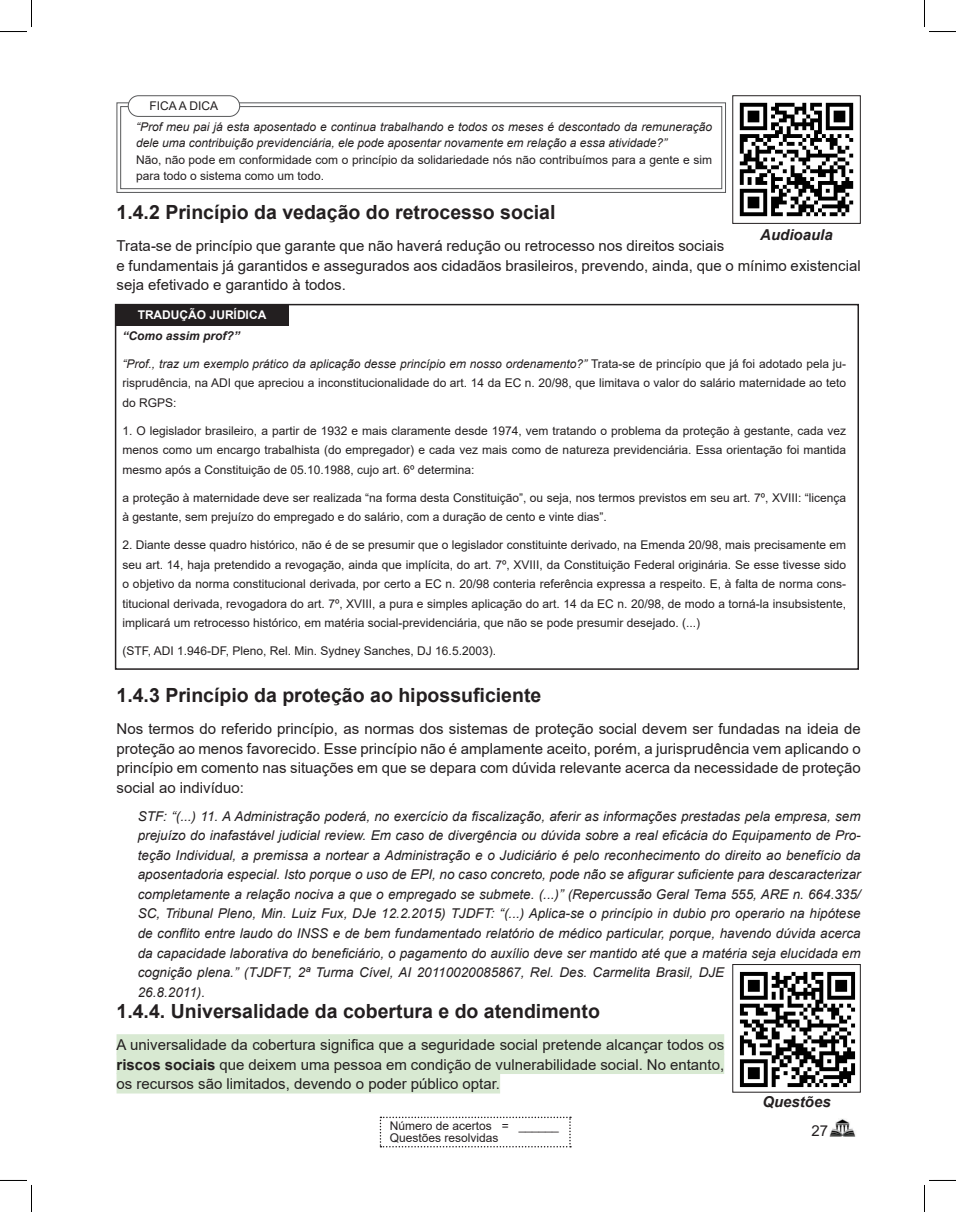
<style>
.page{position:relative;width:956px;height:1212px;background:#fff}
.page>*{position:absolute;margin:0;border:0;box-sizing:border-box;transform-origin:0 0}
.Subtitulo_X_X_X{font:700 19.5px "Arial";color:#231f20}
.Texto{font:15px/19.5px "Arial";color:#231f20;text-align:justify}
.t1{font:italic 700 15px "Arial";color:#231f20}
.aRTIGO{font:italic 13.5px/19.5px "Arial";color:#231f20}
.Texto_Tabela{font:12px/19.5px "Arial";color:#231f20;text-align:justify}
.FICA_DICA{font:italic 12px/16.5px "Arial";color:#231f20}
.FICA_DICA-2{font:12px/16.5px "Arial";color:#231f20}
.TITULO{font:700 12px "Arial";color:#fff}
.Texto_Tabela-2{font:italic 700 12px "Arial";color:#231f20}
.s1{font-style:italic}
.s2{font-weight:700}
</style>
<div class="page">
<img style="left:830px;top:1118px;width:26px;height:19px">
<svg style="left:380px;top:1116px;width:191px;height:31px"></svg>
<div style="left:117px;top:1033px;width:607px;height:21px;background:#d8e9d2"></div>
<div style="left:117px;top:1053px;width:607px;height:20px;background:#d8e9d2"></div>
<div style="left:117px;top:1072px;width:383px;height:21px;background:#d8e9d2"></div>
<img style="left:739px;top:102px;width:115px;height:115px">
<div style="left:732px;top:95px;width:129px;height:129px;border:1px solid #231f20"></div>
<svg style="left:116px;top:102px;width:610px;height:91px"></svg>
<div style="left:120px;top:106px;width:602px;height:83px;border:1px solid #57585a"></div>
<div style="left:128px;top:96px;width:112px;height:20px;background:#fff;border-radius:10px"></div>
<div style="left:128px;top:95px;width:112px;height:22px;border:1px solid #57585a;border-radius:10px"></div>
<div style="left:115px;top:304px;width:744px;height:365px;border:2px solid #231f20"></div>
<div style="left:115px;top:304px;width:174px;height:21px;background:#231f20"></div>
<img style="left:739px;top:971px;width:117px;height:117px">
<div style="left:732px;top:963px;width:129px;height:129px;border:1px solid #231f20"></div>
<svg style="left:0;top:0;width:32px;height:32px"></svg>
<svg style="left:0;top:1179px;width:32px;height:32px"></svg>
<svg style="left:924px;top:0;width:32px;height:32px"></svg>
<svg style="left:924px;top:1179px;width:32px;height:32px"></svg>
<p class="FICA_DICA-2" style="left:149px;top:98px;width:70px">FICA A DICA</p>
<p class="FICA_DICA" style="left:136px;top:119px;width:577px">“Prof meu pai já esta aposentado e continua trabalhando e todos os meses é descontado da remuneração dele uma contribuição previdenciária, ele pode aposentar novamente em relação a essa atividade?”</p>
<p class="FICA_DICA-2" style="left:136px;top:151px;width:577px">Não, não pode em conformidade com o princípio da solidariedade nós não contribuímos para a gente e sim para todo o sistema como um todo.</p>
<p class="Subtitulo_X_X_X" style="left:117px;top:198px;width:440px">1.4.2 Princípio da vedação do retrocesso social</p>
<p class="Texto" style="left:117px;top:236px;width:746px;text-align:left">Trata-se de princípio que garante que não haverá redução ou retrocesso nos direitos sociais<br>e fundamentais já garantidos e assegurados aos cidadãos brasileiros, prevendo, ainda, que o mínimo existencial seja efetivado e garantido à todos.</p>
<p class="t1" style="left:760px;top:225px;width:74px">Audioaula</p>
<p class="TITULO" style="left:138px;top:306px;width:130px">TRADUÇÃO JURÍDICA</p>
<p class="Texto_Tabela-2" style="left:122px;top:327px;width:119px">“Como assim prof?”</p>
<p class="Texto_Tabela" style="left:122px;top:353px;width:725px"><span class="s1">“Prof., traz um exemplo prático da aplicação desse princípio em nosso ordenamento?”</span> Trata-se de princípio que já foi adotado pela ju&shy;risprudência, na ADI que apreciou a inconstitucionalidade do art. 14 da EC n. 20/98, que limitava o valor do salário maternidade ao teto do RGPS:</p>
<p class="Texto_Tabela" style="left:122px;top:420px;width:725px">1. O legislador brasileiro, a partir de 1932 e mais claramente desde 1974, vem tratando o problema da proteção à gestante, cada vez menos como um encargo trabalhista (do empregador) e cada vez mais como de natureza previdenciária. Essa orientação foi mantida mesmo após a Constituição de 05.10.1988, cujo art. 6º determina:</p>
<p class="Texto_Tabela" style="left:122px;top:487px;width:725px">a proteção à maternidade deve ser realizada “na forma desta Constituição”, ou seja, nos termos previstos em seu art. 7º, XVIII: “licença à gestante, sem prejuízo do empregado e do salário, com a duração de cento e vinte dias”.</p>
<p class="Texto_Tabela" style="left:122px;top:535px;width:725px">2. Diante desse quadro histórico, não é de se presumir que o legislador constituinte derivado, na Emenda 20/98, mais precisamente em seu art. 14, haja pretendido a revogação, ainda que implícita, do art. 7º, XVIII, da Constituição Federal originária. Se esse tivesse sido o objetivo da norma constitucional derivada, por certo a EC n. 20/98 conteria referência expressa a respeito. E, à falta de norma cons&shy;titucional derivada, revogadora do art. 7º, XVIII, a pura e simples aplicação do art. 14 da EC n. 20/98, de modo a torná-la insubsistente, implicará um retrocesso histórico, em matéria social-previdenciária, que não se pode presumir desejado. (...)</p>
<p class="Texto_Tabela" style="left:122px;top:641px;width:375px">(STF, ADI 1.946-DF, Pleno, Rel. Min. Sydney Sanches, DJ 16.5.2003).</p>
<p class="Subtitulo_X_X_X" style="left:117px;top:681px;width:426px">1.4.3 Princípio da proteção ao hipossuficiente</p>
<p class="Texto" style="left:117px;top:719px;width:746px">Nos termos do referido princípio, as normas dos sistemas de proteção social devem ser fundadas na ideia de proteção ao menos favorecido. Esse princípio não é amplamente aceito, porém, a jurisprudência vem aplicando o princípio em comento nas situações em que se depara com dúvida relevante acerca da necessidade de proteção social ao indivíduo:</p>
<p class="aRTIGO" style="left:138px;top:806px;width:724px">STF: “(...) 11. A Administração poderá, no exercício da fiscalização, aferir as informações prestadas pela empresa, sem prejuízo do inafastável judicial review. Em caso de divergência ou dúvida sobre a real eficácia do Equipamento de Pro&shy;teção Individual, a premissa a nortear a Administração e o Judiciário é pelo reconhecimento do direito ao benefício da aposentadoria especial. Isto porque o uso de EPI, no caso concreto, pode não se afigurar suficiente para descaracterizar completamente a relação nociva a que o empregado se submete. (...)” (Repercussão Geral Tema 555, ARE n. 664.335/ SC, Tribunal Pleno, Min. Luiz Fux, DJe 12.2.2015) TJDFT: “(...) Aplica-se o princípio in dubio pro operario na hipótese de conflito entre laudo do INSS e de bem fundamentado relatório de médico particular, porque, havendo dúvida acerca da capacidade laborativa do beneficiário, o pagamento do auxílio deve ser mantido até que a matéria seja elucidada em cognição plena.” (TJDFT, 2ª Turma Cível, AI 20110020085867, Rel. Des. Carmelita Brasil, DJE<br>26.8.2011).</p>
<p class="Subtitulo_X_X_X" style="left:117px;top:997px;width:485px">1.4.4. Universalidade da cobertura e do atendimento</p>
<p class="Texto" style="left:117px;top:1034px;width:609px">A universalidade da cobertura significa que a seguridade social pretende alcançar todos os <span class="s2">riscos sociais</span> que deixem uma pessoa em condição de vulnerabilidade social. No entanto, os recursos são limitados, devendo o poder público optar.</p>
<p class="Texto_Tabela" style="left:390px;top:1119px;width:171px;line-height:12px">Número de acertos = ______<br>Questões resolvidas</p>
<p class="t1" style="left:762px;top:1091px;width:70px">Questões</p>
<p class="Texto" style="left:811px;top:1120px;width:18px">27</p>
</div>
